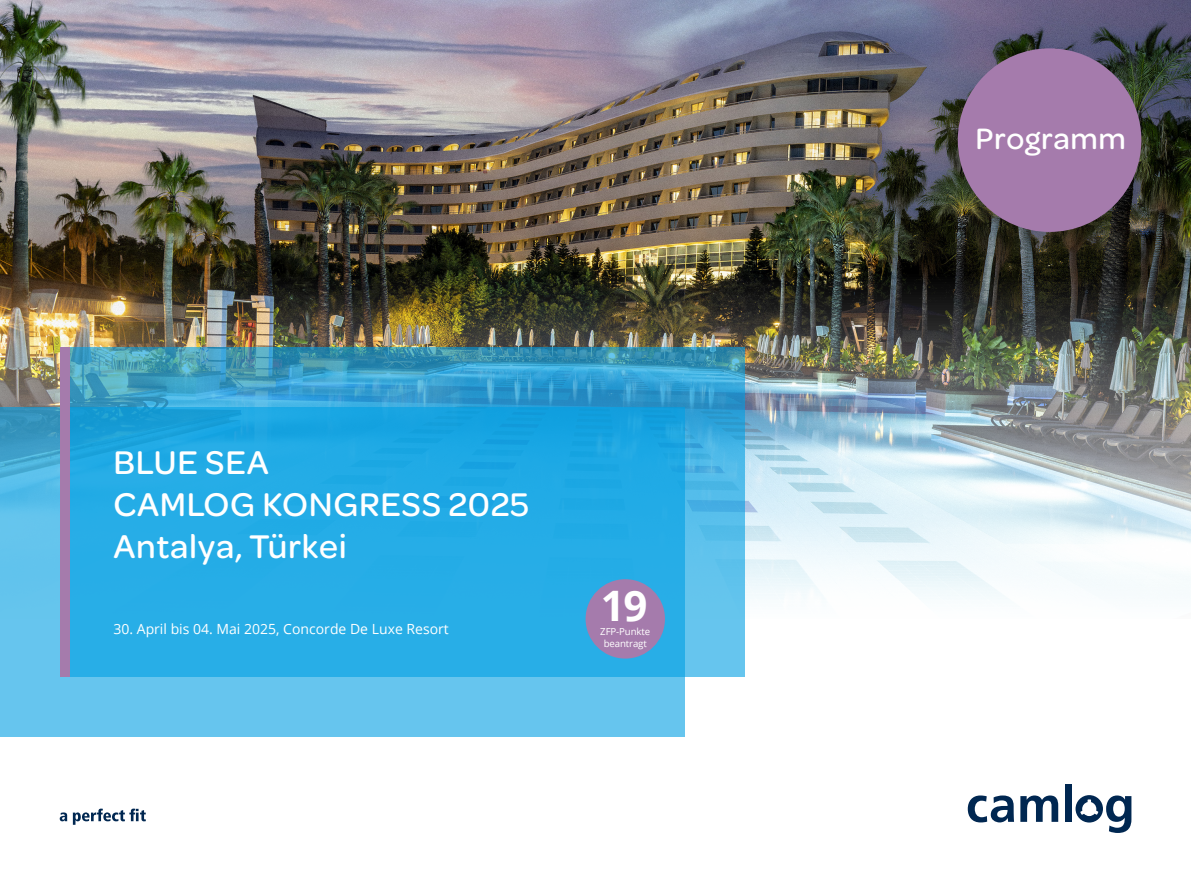
<style>
.page{position:relative;width:1191px;height:893px;background:#fff}
.page>*{position:absolute;margin:0;border:0;box-sizing:border-box;transform-origin:0 0}
.t1{font:700 42px "Open Sans";color:#fff}
.t2{font:500 35px/42px "Omnes";letter-spacing:.02em;color:#fff}
.t3{font:500 31.5px "Omnes";letter-spacing:.02em;color:#fff}
.t4{font:14px "Open Sans";color:#fff}
.t5{font:9.62px/12.2px "Open Sans";letter-spacing:-.01em;color:#fff;text-align:center}
</style>
<div class="page">
<img style="left:0;top:0;width:1191px;height:619px">
<svg style="left:60px;top:812px;width:7px;height:9px"></svg>
<svg style="left:73px;top:809px;width:73px;height:16px"></svg>
<svg style="left:967px;top:795px;width:47px;height:28px"></svg>
<svg style="left:1020px;top:795px;width:38px;height:27px"></svg>
<div style="left:1064px;top:784px;width:7px;height:38px;background:#002751"></div>
<svg style="left:1075px;top:795px;width:56px;height:38px"></svg>
<svg style="left:0;top:407px;width:685px;height:330px;background:#62c1ea"></svg>
<svg style="left:70px;top:347px;width:674px;height:330px;background:#2ba9df"></svg>
<div style="left:60px;top:347px;width:10px;height:330px;background:#a57bac"></div>
<div style="left:957px;top:48px;width:184px;height:184px;background:#a57bac;border-radius:50%"></div>
<div style="left:585px;top:579px;width:80px;height:80px;background:#a57bac;border-radius:50%"></div>
<h2 class="t2" style="left:113px;top:439px;width:417px">BLUE SEA<br>CAMLOG KONGRESS 2025<br>Antalya, Türkei</h2>
<p class="t4" style="left:113px;top:619px;width:337px">30. April bis 04. Mai 2025, Concorde De Luxe Resort</p>
<h1 class="t1" style="left:601px;top:576px;width:48px">19</h1>
<p class="t5" style="left:600px;top:625px;width:51px">ZFP-Punkte beantragt</p>
<h3 class="t3" style="left:975px;top:117px;width:152px">Programm</h3>
</div>
